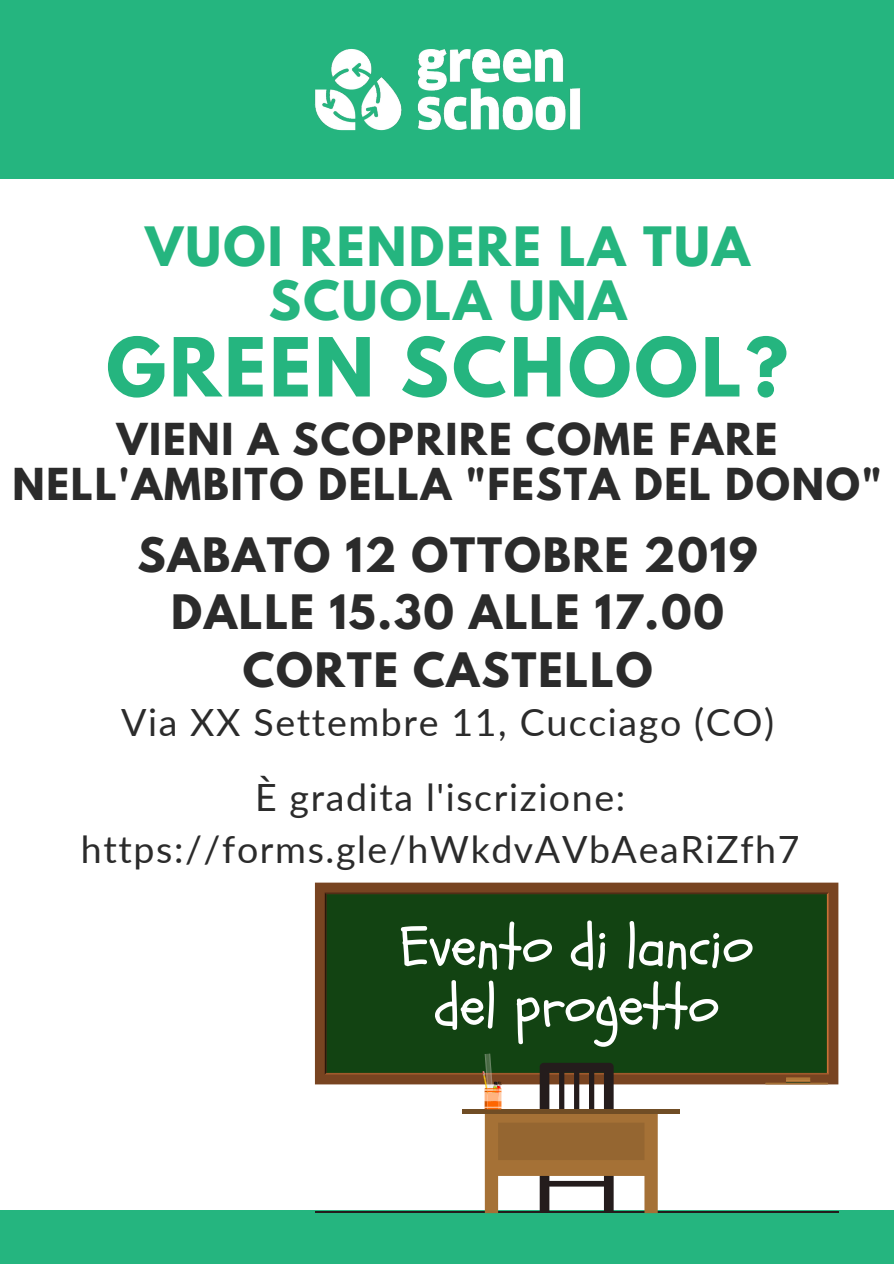
<style>
.page{position:relative;width:894px;height:1264px;background:#fff}
.page>*{position:absolute;margin:0;border:0;box-sizing:border-box;transform-origin:0 0}
.t1{font:700 72px "League Spartan";letter-spacing:.045em;color:#25b57f}
.t2{font:58.65px/59.6px "Schoolbell";letter-spacing:-.01em;color:#fff;text-align:center}
.t3{font:700 48px/54px "League Spartan";letter-spacing:.045em;color:#25b57f;text-align:center}
.t4{font:700 42px/57.6px "League Spartan";letter-spacing:.045em;color:#2b2b2b;text-align:center}
.t5{font:700 39px/44.8px "League Spartan";letter-spacing:.045em;color:#2b2b2b;text-align:center}
.t6{font:37.5px/52.7px "Lato";letter-spacing:.045em;color:#2b2b2b;text-align:center}
</style>
<div class="page">
<div style="left:0;top:0;width:893px;height:178px;background:#25b57f"></div>
<img style="left:314px;top:49px;width:267px;height:82px">
<div style="left:0;top:1210px;width:893px;height:53px;background:#25b57f"></div>
<hr style="left:315px;top:1211px;width:523px;height:2px;background:#241c1c">
<svg style="left:315px;top:882px;width:523px;height:202px;background:#7e4b29"></svg>
<svg style="left:325px;top:892px;width:503px;height:321px"></svg>
<p class="t3" style="left:145px;top:225px;width:605px">VUOI RENDERE LA TUA<br>SCUOLA UNA</p>
<h1 class="t1" style="left:106px;top:332px;width:683px">GREEN SCHOOL?</h1>
<p class="t5" style="left:12px;top:421px;width:870px">VIENI A SCOPRIRE COME FARE<br>NELL'AMBITO DELLA "FESTA DEL DONO"</p>
<p class="t4" style="left:137px;top:531px;width:622px">SABATO 12 OTTOBRE 2019<br>DALLE 15.30 ALLE 17.00<br>CORTE CASTELLO</p>
<p class="t6" style="left:121px;top:695px;width:654px">Via XX Settembre 11, Cucciago (CO)</p>
<p class="t6" style="left:81px;top:769px;width:720px">È gradita l'iscrizione: https://forms.gle/hWkdvAVbAeaRiZfh7</p>
<h2 class="t2" style="left:399px;top:917px;width:355px">Evento di lancio del progetto</h2>
</div>
